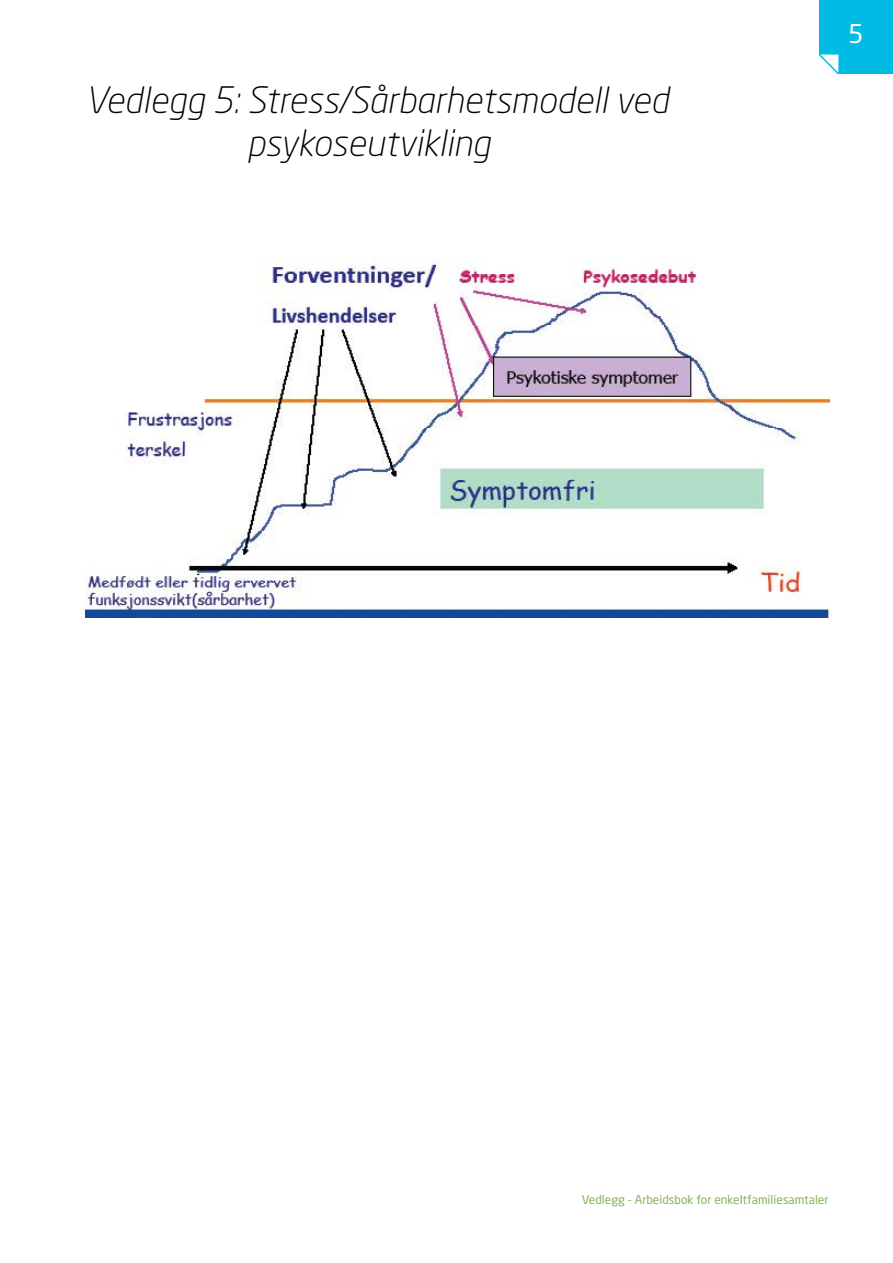
<style>
.page{position:relative;width:893px;height:1263px;background:#fff}
.page>*{position:absolute;margin:0;border:0;box-sizing:border-box;transform-origin:0 0}
.t1{font:italic 300 36px/43.2px "Neo Sans Std";color:#000;text-align:center}
.t2{font:25.5px "Neo Sans";color:#fff}
.t3{font:12px "Neo Sans Std";color:#86b459}
</style>
<div class="page">
<img style="left:85px;top:258px;width:745px;height:360px">
<svg style="left:819px;top:0;width:74px;height:74px;background:#0fc0e5"></svg>
<p class="t1" style="left:85px;top:78px;width:585px">Vedlegg 5: Stress/Sårbarhetsmodell ved psykoseutvikling</p>
<p class="t2" style="left:848px;top:22px;width:17px">5</p>
<p class="t3" style="left:582px;top:1192px;width:248px">Vedlegg - Arbeidsbok for enkeltfamiliesamtaler</p>
</div>
